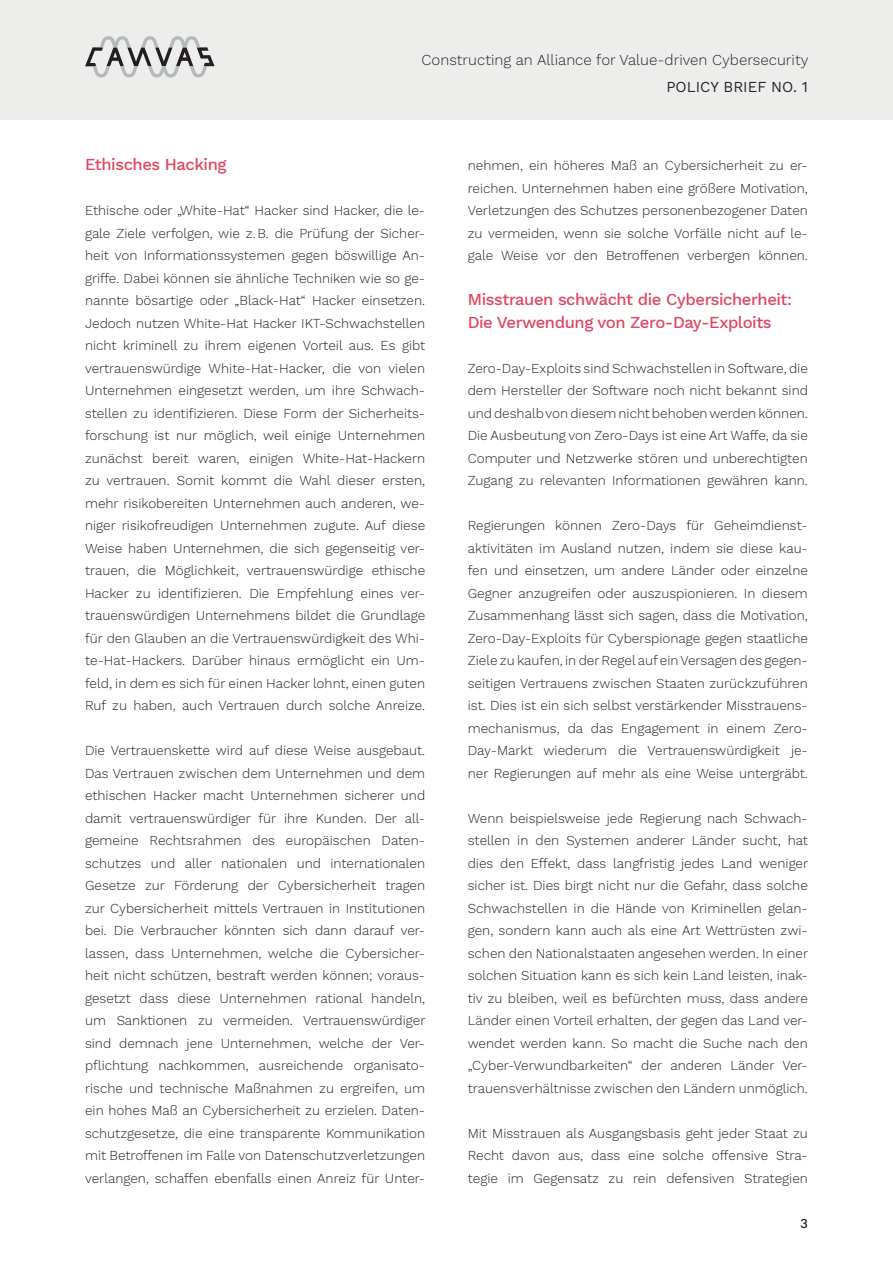
<style>
.page{position:relative;width:893px;height:1263px;background:#fff}
.page>*{position:absolute;margin:0;border:0;box-sizing:border-box;transform-origin:0 0}
.Zwischenüberschrift{font:500 16.5px/22.5px "Work Sans";letter-spacing:-.025em;color:#e04561}
.t1{font:300 15px "Work Sans";color:#212426}
.Dachzeile_linksbündi{font:15px "Work Sans";color:#212426}
.Absatzformat_Blocksa{font:300 13.5px/22.5px "Work Sans";color:#231f20;text-align:justify}
.t2{font:500 13.5px "Work Sans";color:#231f20}
</style>
<div class="page">
<div style="left:0;top:0;width:893px;height:119px;background:#ededeb"></div>
<svg style="left:85px;top:36px;width:130px;height:42px"></svg>
<p class="t1" style="left:422px;top:52px;width:388px">Constructing an Alliance for Value-driven Cybersecurity</p>
<p class="Zwischenüberschrift" style="left:85px;top:154px;width:143px">Ethisches Hacking</p>
<p class="Absatzformat_Blocksa" style="left:85px;top:200px;width:342px">Ethische oder „White-Hat“ Hacker sind Hacker, die le&shy;gale Ziele verfolgen, wie z.B. die Prüfung der Sicher&shy;heit von Informationssystemen gegen böswillige An&shy;griffe. Dabei können sie ähnliche Techniken wie so ge&shy;nannte bösartige oder „Black-Hat“ Hacker einsetzen.<br>Jedoch nutzen White-Hat Hacker IKT-Schwachstellen nicht kriminell zu ihrem eigenen Vorteil aus. Es gibt vertrauenswürdige White-Hat-Hacker, die von vielen Unternehmen eingesetzt werden, um ihre Schwach&shy;stellen zu identifizieren. Diese Form der Sicherheits&shy;forschung ist nur möglich, weil einige Unternehmen zunächst bereit waren, einigen White-Hat-Hackern zu vertrauen. Somit kommt die Wahl dieser ersten, mehr risikobereiten Unternehmen auch anderen, we&shy;niger risikofreudigen Unternehmen zugute. Auf diese Weise haben Unternehmen, die sich gegenseitig ver&shy;trauen, die Möglichkeit, vertrauenswürdige ethische Hacker zu identifizieren. Die Empfehlung eines ver&shy;trauenswürdigen Unternehmens bildet die Grundlage für den Glauben an die Vertrauenswürdigkeit des Whi&shy;te-Hat-Hackers. Darüber hinaus ermöglicht ein Um&shy;feld, in dem es sich für einen Hacker lohnt, einen guten Ruf zu haben, auch Vertrauen durch solche Anreize.</p>
<p class="Absatzformat_Blocksa" style="left:85px;top:740px;width:342px">Die Vertrauenskette wird auf diese Weise ausgebaut.<br>Das Vertrauen zwischen dem Unternehmen und dem ethischen Hacker macht Unternehmen sicherer und damit vertrauenswürdiger für ihre Kunden. Der all&shy;gemeine Rechtsrahmen des europäischen Daten&shy;schutzes und aller nationalen und internationalen Gesetze zur Förderung der Cybersicherheit tragen zur Cybersicherheit mittels Vertrauen in Institutionen bei. Die Verbraucher könnten sich dann darauf ver&shy;lassen, dass Unternehmen, welche die Cybersicher&shy;heit nicht schützen, bestraft werden können; voraus&shy;gesetzt dass diese Unternehmen rational handeln, um Sanktionen zu vermeiden. Vertrauenswürdiger sind demnach jene Unternehmen, welche der Ver&shy;pflichtung nachkommen, ausreichende organisato&shy;rische und technische Maßnahmen zu ergreifen, um ein hohes Maß an Cybersicherheit zu erzielen. Daten&shy;schutzgesetze, die eine transparente Kommunikation mit Betroffenen im Falle von Datenschutzverletzungen verlangen, schaffen ebenfalls einen Anreiz für Unter-</p>
<p class="Dachzeile_linksbündi" style="left:666px;top:78px;width:143px">POLICY BRIEF NO. 1</p>
<p class="Absatzformat_Blocksa" style="left:468px;top:155px;width:342px">nehmen, ein höheres Maß an Cybersicherheit zu er&shy;reichen. Unternehmen haben eine größere Motivation, Verletzungen des Schutzes personenbezogener Daten zu vermeiden, wenn sie solche Vorfälle nicht auf le&shy;gale Weise vor den Betroffenen verbergen können.</p>
<p class="Zwischenüberschrift" style="left:468px;top:289px;width:326px">Misstrauen schwächt die Cybersicherheit:<br>Die Verwendung von Zero-Day-Exploits</p>
<p class="Absatzformat_Blocksa" style="left:468px;top:357px;width:342px">Zero-Day-Exploits sind Schwachstellen in Software, die dem Hersteller der Software noch nicht bekannt sind und deshalb von diesem nicht behoben werden können.<br>Die Ausbeutung von Zero-Days ist eine Art Waffe, da sie Computer und Netzwerke stören und unberechtigten Zugang zu relevanten Informationen gewähren kann.</p>
<p class="Absatzformat_Blocksa" style="left:468px;top:515px;width:342px">Regierungen können Zero-Days für Geheimdienst&shy;aktivitäten im Ausland nutzen, indem sie diese kau&shy;fen und einsetzen, um andere Länder oder einzelne Gegner anzugreifen oder auszuspionieren. In diesem Zusammenhang lässt sich sagen, dass die Motivation, Zero-Day-Exploits für Cyberspionage gegen staatliche Ziele zu kaufen, in der Regel auf ein Versagen des gegen&shy;seitigen Vertrauens zwischen Staaten zurückzuführen ist. Dies ist ein sich selbst verstärkender Misstrauens&shy;mechanismus, da das Engagement in einem Zero-Day-Markt wiederum die Vertrauenswürdigkeit je&shy;ner Regierungen auf mehr als eine Weise untergräbt.</p>
<p class="Absatzformat_Blocksa" style="left:468px;top:807px;width:342px">Wenn beispielsweise jede Regierung nach Schwach&shy;stellen in den Systemen anderer Länder sucht, hat dies den Effekt, dass langfristig jedes Land weniger sicher ist. Dies birgt nicht nur die Gefahr, dass solche Schwachstellen in die Hände von Kriminellen gelan&shy;gen, sondern kann auch als eine Art Wettrüsten zwi&shy;schen den Nationalstaaten angesehen werden. In einer solchen Situation kann es sich kein Land leisten, inak&shy;tiv zu bleiben, weil es befürchten muss, dass andere Länder einen Vorteil erhalten, der gegen das Land ver&shy;wendet werden kann. So macht die Suche nach den „Cyber-Verwundbarkeiten“ der anderen Länder Ver&shy;trauensverhältnisse zwischen den Ländern unmöglich.</p>
<p class="Absatzformat_Blocksa" style="left:468px;top:1122px;width:342px">Mit Misstrauen als Ausgangsbasis geht jeder Staat zu Recht davon aus, dass eine solche offensive Stra&shy;tegie im Gegensatz zu rein defensiven Strategien</p>
<p class="t2" style="left:800px;top:1215px;width:9px">3</p>
</div>
